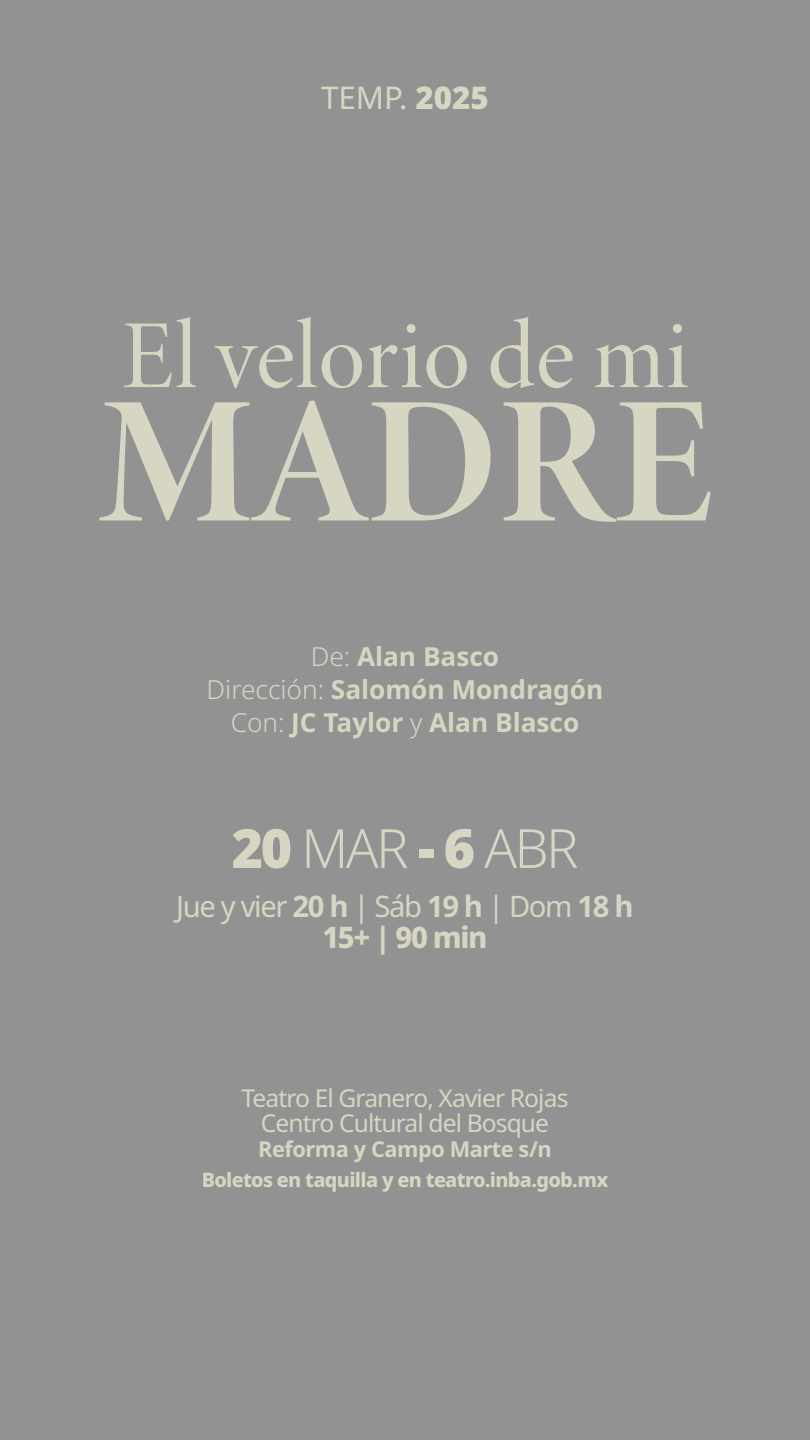
<style>
.page{position:relative;width:810px;height:1440px;background:#929292}
.page>*{position:absolute;margin:0;border:0;box-sizing:border-box;transform-origin:0 0}
.t1{font:300 54px "Noto Sans";letter-spacing:-.045em;color:#d6d6c2}
.t2{font:31.28px "Noto Sans";color:#d6d6c2}
.t3{font:29.55px/31.5px "Noto Sans";letter-spacing:-.045em;color:#d6d6c2;text-align:center}
.t4{font:700 26.25px/33px "Noto Sans";color:#d6d6c2;text-align:center}
.t5{font:24.6px/25px "Noto Sans";letter-spacing:-.035em;color:#d6d6c2;text-align:center}
.t6{font:700 21.75px "Noto Sans";letter-spacing:-.02em;color:#d6d6c2}
.t7{font:800 19.88px "Noto Sans";letter-spacing:-.035em;color:#d6d6c2}
.s1{font-weight:900}
.s2{font-weight:300}
.s3{font-weight:700}
.s4{font-weight:800}
</style>
<div class="page">
<svg style="left:124px;top:317px;width:72px;height:70px"></svg>
<svg style="left:215px;top:317px;width:101px;height:71px"></svg>
<svg style="left:322px;top:345px;width:40px;height:43px"></svg>
<svg style="left:368px;top:324px;width:99px;height:64px"></svg>
<svg style="left:491px;top:317px;width:82px;height:71px"></svg>
<svg style="left:595px;top:324px;width:93px;height:63px"></svg>
<svg style="left:99px;top:400px;width:392px;height:120px"></svg>
<svg style="left:504px;top:402px;width:207px;height:120px"></svg>
<p class="t2" style="left:321px;top:76px;width:169px">TEMP. <span class="s1">2025</span></p>
<p class="t4" style="left:207px;top:641px;width:398px"><span class="s2">De:</span> Alan Basco<br><span class="s2">Dirección:</span> Salomón Mondragón<br><span class="s2">Con:</span> JC Taylor <span class="s2">y</span> Alan Blasco</p>
<h1 class="t1" style="left:232px;top:810px;width:348px"><span class="s1">20</span> MAR <span class="s1">- 6</span> ABR</h1>
<p class="t3" style="left:176px;top:891px;width:459px">Jue y vier <span class="s3">20 h</span> | Sáb <span class="s3">19 h</span> | Dom <span class="s3">18 h<br></span><span class="s4">15+ | 90 min</span></p>
<p class="t5" style="left:242px;top:1086px;width:328px">Teatro El Granero, Xavier Rojas<br>Centro Cultural del Bosque</p>
<p class="t6" style="left:258px;top:1134px;width:295px">Reforma y Campo Marte s/n</p>
<p class="t7" style="left:202px;top:1165px;width:408px">Boletos en taquilla y en teatro.inba.gob.mx</p>
</div>
